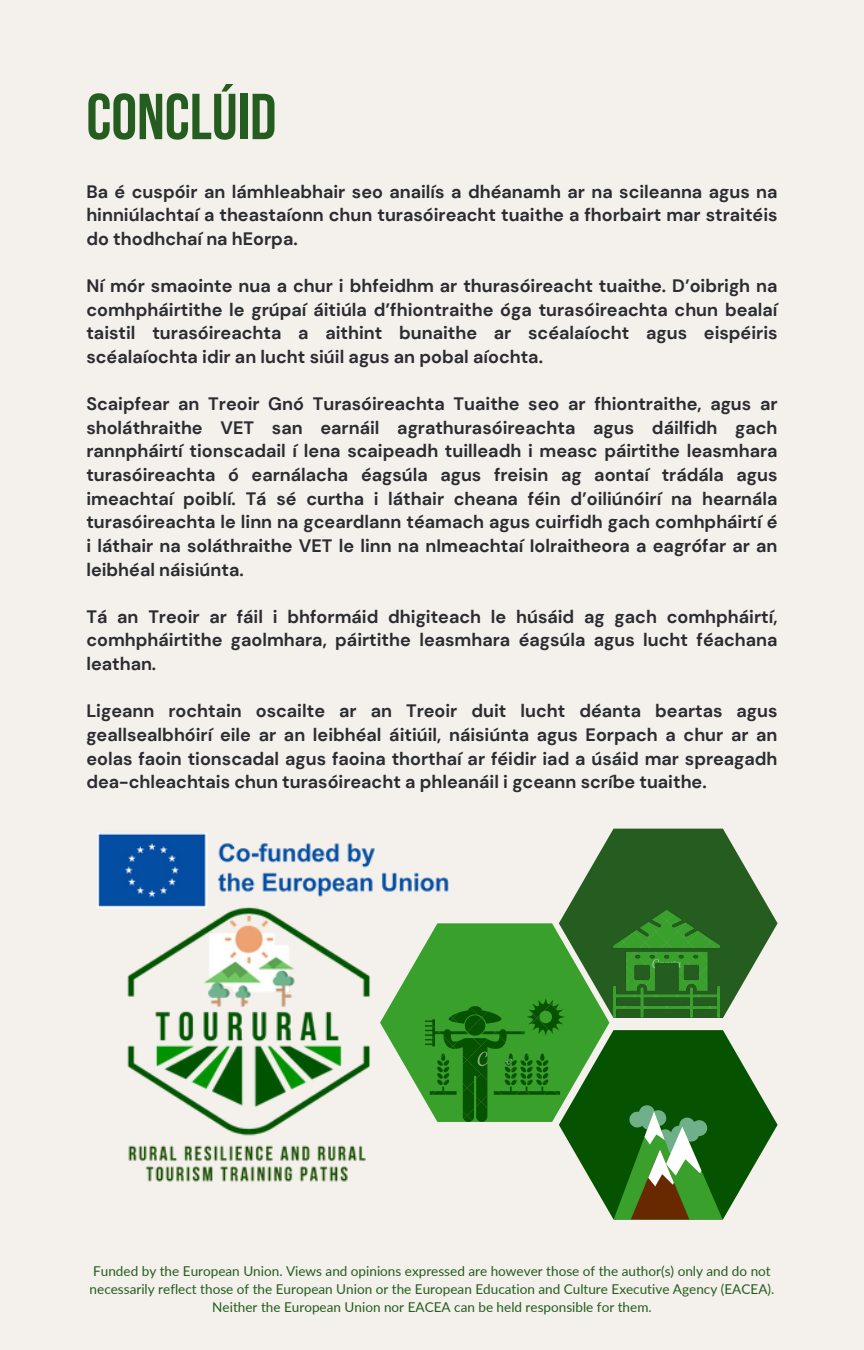
<style>
.page{position:relative;width:864px;height:1350px;background:#f4f0eb}
.page>*{position:absolute;margin:0;border:0;box-sizing:border-box;transform-origin:0 0}
.t1{font:64.8px "Bebas Neue Cyrillic";color:#245d1f}
.t2{font:700 18px/23.6px "DM Sans";color:#2b2c30;text-align:justify}
.t3{font:13.5px/18px "Lato";color:#245d1f;text-align:center}
</style>
<div class="page">
<img style="left:127px;top:910px;width:243px;height:272px">
<img style="left:97px;top:833px;width:278px;height:77px">
<svg style="left:380px;top:829px;width:398px;height:391px"></svg>
<img style="left:426px;top:998px;width:138px;height:123px">
<img style="left:614px;top:911px;width:106px;height:106px">
<p class="t1" style="left:86px;top:91px;width:192px">CONCLÚID</p>
<p class="t2" style="left:86px;top:180px;width:693px">Ba é cuspóir an lámhleabhair seo anailís a dhéanamh ar na scileanna agus na hinniúlachtaí a theastaíonn chun turasóireacht tuaithe a fhorbairt mar straitéis do thodhchaí na hEorpa.</p>
<p class="t2" style="left:86px;top:274px;width:693px">Ní mór smaointe nua a chur i bhfeidhm ar thurasóireacht tuaithe. D’oibrigh na comhpháirtithe le grúpaí áitiúla d’fhiontraithe óga turasóireachta chun bealaí taistil turasóireachta a aithint bunaithe ar scéalaíocht agus eispéiris scéalaíochta idir an lucht siúil agus an pobal aíochta.</p>
<p class="t2" style="left:86px;top:392px;width:693px">Scaipfear an Treoir Gnó Turasóireachta Tuaithe seo ar fhiontraithe, agus ar sholáthraithe VET san earnáil agrathurasóireachta agus dáilfidh gach rannpháirtí tionscadail í lena scaipeadh tuilleadh i measc páirtithe leasmhara turasóireachta ó earnálacha éagsúla agus freisin ag aontaí trádála agus imeachtaí poiblí. Tá sé curtha i láthair cheana féin d’oiliúnóirí na hearnála turasóireachta le linn na gceardlann téamach agus cuirfidh gach comhpháirtí é i láthair na soláthraithe VET le linn na nImeachtaí Iolraitheora a eagrófar ar an leibhéal náisiúnta.</p>
<p class="t2" style="left:86px;top:605px;width:693px">Tá an Treoir ar fáil i bhformáid dhigiteach le húsáid ag gach comhpháirtí, comhpháirtithe gaolmhara, páirtithe leasmhara éagsúla agus lucht féachana leathan.</p>
<p class="t2" style="left:86px;top:699px;width:693px">Ligeann rochtain oscailte ar an Treoir duit lucht déanta beartas agus geallsealbhóirí eile ar an leibhéal áitiúil, náisiúnta agus Eorpach a chur ar an eolas faoin tionscadal agus faoina thorthaí ar féidir iad a úsáid mar spreagadh dea-chleachtais chun turasóireacht a phleanáil i gceann scríbe tuaithe.</p>
<p class="t3" style="left:90px;top:1262px;width:686px">Funded by the European Union. Views and opinions expressed are however those of the author(s) only and do not necessarily reflect those of the European Union or the European Education and Culture Executive Agency (EACEA).<br>Neither the European Union nor EACEA can be held responsible for them.</p>
</div>
